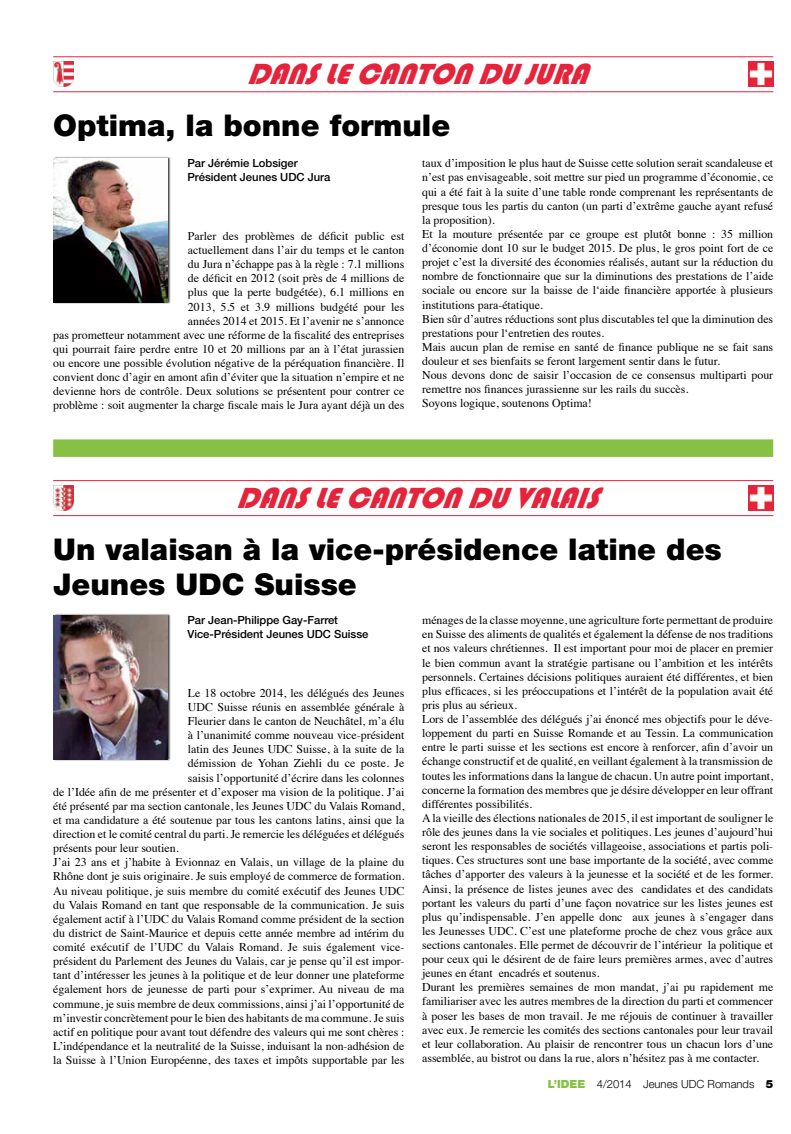
<style>
.page{position:relative;width:791px;height:1134px;background:#fff}
.page>*{position:absolute;margin:0;border:0;box-sizing:border-box;transform-origin:0 0}
.t1{font:900 30px/35px "Helvetica Neue";color:#000}
.t2{font:italic 30px "Bauhaus 93";color:#e5233a}
.t3{font:11.88px/14.1px "Times";color:#000}
.t4{font:500 11.25px/14.1px "Helvetica Neue";color:#000}
.t5{font:300 11.25px "Helvetica Neue";color:#000}
.s1{font-weight:900;color:#87c143}
.s2{font-weight:900}
</style>
<div class="page">
<hr style="left:53px;top:56px;width:719px;height:1px;background:#e5233a">
<hr style="left:53px;top:91px;width:719px;height:1px;background:#e5233a">
<img style="left:748px;top:62px;width:24px;height:25px">
<div style="left:53px;top:439px;width:719px;height:18px;background:#87c143"></div>
<div style="left:53px;top:157px;width:118px;height:147px;background:#000;opacity:.75"></div>
<img style="left:53px;top:158px;width:114px;height:144px">
<img style="left:53px;top:62px;width:21px;height:25px">
<hr style="left:53px;top:480px;width:719px;height:1px;background:#e5233a">
<hr style="left:53px;top:515px;width:719px;height:1px;background:#e5233a">
<img style="left:748px;top:486px;width:24px;height:24px">
<div style="left:53px;top:613px;width:118px;height:148px;background:#000;opacity:.75"></div>
<img style="left:53px;top:615px;width:114px;height:144px">
<img style="left:53px;top:486px;width:21px;height:25px">
<h1 class="t2" style="left:246px;top:57px;width:354px">DANSLECANTONDUJURA</h1>
<h1 class="t1" style="left:53px;top:108px;width:398px">Optima, la bonne formule</h1>
<p class="t4" style="left:187px;top:156px;width:144px">Par Jérémie Lobsiger<br>Président Jeunes UDC Jura</p>
<p class="t3" style="left:422px;top:155px;width:352px">taux d’imposition le plus haut de Suisse cette solution serait scandaleuse et n’est pas envisageable, soit mettre sur pied un programme d’économie, ce qui a été fait à la suite d’une table ronde comprenant les représentants de presque tous les partis du canton (un parti d’extrême gauche ayant refusé la proposition).<br>Et la mouture présentée par ce groupe est plutôt bonne : 35 million d’économie dont 10 sur le budget 2015. De plus, le gros point fort de ce projet c’est la diversité des économies réalisés, autant sur la réduction du nombre de fonctionnaire que sur la diminutions des prestations de l’aide sociale ou encore sur la baisse de l‘aide financière apportée à plusieurs institutions para-étatique.<br>Bien sûr d’autres réductions sont plus discutables tel que la diminution des prestations pour l‘entretien des routes.<br>Mais aucun plan de remise en santé de finance publique ne se fait sans douleur et ses bienfaits se feront largement sentir dans le futur.<br>Nous devons donc de saisir l’occasion de ce consensus multiparti pour remettre nos finances jurassienne sur les rails du succès.<br>Soyons logique, soutenons Optima!</p>
<p class="t3" style="left:53px;top:228px;width:352px;text-align:right">Parler des problèmes de déficit public est<br>actuellement dans l’air du temps et le canton<br>du Jura n’échappe pas à la règle : 7.1 millions<br>de déficit en 2012 (soit près de 4 millions de<br>plus que la perte budgétée), 6.1 millions en<br>2013, 5.5 et 3.9 millions budgété pour les<br>années 2014 et 2015. Et l’avenir ne s’annonce<br>pas prometteur notamment avec une réforme de la fiscalité des entreprises qui pourrait faire perdre entre 10 et 20 millions par an à l’état jurassien ou encore une possible évolution négative de la péréquation financière. Il convient donc d’agir en amont afin d’éviter que la situation n’empire et ne devienne hors de contrôle. Deux solutions se présentent pour contrer ce problème : soit augmenter la charge fiscale mais le Jura ayant déjà un des</p>
<h1 class="t2" style="left:236px;top:480px;width:375px">DANSLECANTONDUVALAIS</h1>
<h1 class="t1" style="left:53px;top:532px;width:669px">Un valaisan à la vice-présidence latine des<br>Jeunes UDC Suisse</h1>
<p class="t4" style="left:187px;top:613px;width:182px">Par Jean-Philippe Gay-Farret<br>Vice-Président Jeunes UDC Suisse</p>
<p class="t3" style="left:422px;top:612px;width:352px">ménages de la classe moyenne, une agriculture forte permettant de produire en Suisse des aliments de qualités et également la défense de nos traditions et nos valeurs chrétiennes. Il est important pour moi de placer en premier le bien commun avant la stratégie partisane ou l’ambition et les intérêts personnels. Certaines décisions politiques auraient été différentes, et bien plus efficaces, si les préoccupations et l’intérêt de la population avait été pris plus au sérieux.<br>Lors de l’assemblée des délégués j’ai énoncé mes objectifs pour le déve&shy;loppement du parti en Suisse Romande et au Tessin. La communication entre le parti suisse et les sections est encore à renforcer, afin d’avoir un échange constructif et de qualité, en veillant également à la transmission de toutes les informations dans la langue de chacun. Un autre point important, concerne la formation des membres que je désire développer en leur offrant différentes possibilités.<br>A la vieille des élections nationales de 2015, il est important de souligner le rôle des jeunes dans la vie sociales et politiques. Les jeunes d’aujourd’hui seront les responsables de sociétés villageoise, associations et partis poli&shy;tiques. Ces structures sont une base importante de la société, avec comme tâches d’apporter des valeurs à la jeunesse et la société et de les former.<br>Ainsi, la présence de listes jeunes avec des candidates et des candidats portant les valeurs du parti d’une façon novatrice sur les listes jeunes est plus qu’indispensable. J’en appelle donc aux jeunes à s’engager dans les Jeunesses UDC. C’est une plateforme proche de chez vous grâce aux sections cantonales. Elle permet de découvrir de l’intérieur la politique et pour ceux qui le désirent de de faire leurs premières armes, avec d’autres jeunes en étant encadrés et soutenus.<br>Durant les premières semaines de mon mandat, j’ai pu rapidement me familiariser avec les autres membres de la direction du parti et commencer à poser les bases de mon travail. Je me réjouis de continuer à travailler avec eux. Je remercie les comités des sections cantonales pour leur travail et leur collaboration. Au plaisir de rencontrer tous un chacun lors d’une assemblée, au bistrot ou dans la rue, alors n’hésitez pas à me contacter.</p>
<p class="t3" style="left:188px;top:685px;width:218px">Le 18 octobre 2014, les délégués des Jeunes</p>
<p class="t3" style="left:188px;top:699px;width:218px">UDC Suisse réunis en assemblée générale à</p>
<p class="t3" style="left:188px;top:713px;width:218px">Fleurier dans le canton de Neuchâtel, m’a élu</p>
<p class="t3" style="left:188px;top:727px;width:218px">à l’unanimité comme nouveau vice-président</p>
<p class="t3" style="left:188px;top:741px;width:218px">latin des Jeunes UDC Suisse, à la suite de la</p>
<p class="t3" style="left:188px;top:755px;width:218px">démission de Yohan Ziehli du ce poste. Je</p>
<p class="t3" style="left:188px;top:769px;width:218px">saisis l’opportunité d’écrire dans les colonnes</p>
<p class="t3" style="left:53px;top:784px;width:352px">de l’Idée afin de me présenter et d’exposer ma vision de la politique. J’ai</p>
<p class="t3" style="left:53px;top:798px;width:352px">été présenté par ma section cantonale, les Jeunes UDC du Valais Romand,</p>
<p class="t3" style="left:53px;top:812px;width:352px">et ma candidature a été soutenue par tous les cantons latins, ainsi que la</p>
<p class="t3" style="left:53px;top:826px;width:352px">direction et le comité central du parti. Je remercie les déléguées et délégués</p>
<p class="t3" style="left:53px;top:840px;width:127px">présents pour leur soutien.</p>
<p class="t3" style="left:53px;top:854px;width:352px">J’ai 23 ans et j’habite à Evionnaz en Valais, un village de la plaine du</p>
<p class="t3" style="left:53px;top:868px;width:352px">Rhône dont je suis originaire. Je suis employé de commerce de formation.</p>
<p class="t3" style="left:53px;top:882px;width:352px">Au niveau politique, je suis membre du comité exécutif des Jeunes UDC</p>
<p class="t3" style="left:53px;top:896px;width:352px">du Valais Romand en tant que responsable de la communication. Je suis</p>
<p class="t3" style="left:53px;top:911px;width:352px">également actif à l’UDC du Valais Romand comme président de la section</p>
<p class="t3" style="left:53px;top:925px;width:352px">du district de Saint-Maurice et depuis cette année membre ad intérim du</p>
<p class="t3" style="left:53px;top:939px;width:352px">comité exécutif de l’UDC du Valais Romand. Je suis également vice-</p>
<p class="t3" style="left:53px;top:953px;width:352px">président du Parlement des Jeunes du Valais, car je pense qu’il est impor-</p>
<p class="t3" style="left:53px;top:967px;width:352px">tant d’intéresser les jeunes à la politique et de leur donner une plateforme</p>
<p class="t3" style="left:53px;top:981px;width:352px">également hors de jeunesse de parti pour s’exprimer. Au niveau de ma</p>
<p class="t3" style="left:53px;top:995px;width:352px">commune, je suis membre de deux commissions, ainsi j’ai l’opportunité de</p>
<p class="t3" style="left:53px;top:1009px;width:352px">m’investir concrètement pour le bien des habitants de ma commune. Je suis</p>
<p class="t3" style="left:53px;top:1024px;width:352px">actif en politique pour avant tout défendre des valeurs qui me sont chères :</p>
<p class="t3" style="left:53px;top:1038px;width:352px">L’indépendance et la neutralité de la Suisse, induisant la non-adhésion de</p>
<p class="t3" style="left:53px;top:1052px;width:352px">la Suisse à l’Union Européenne, des taxes et impôts supportable par les</p>
<p class="t5" style="left:547px;top:1077px;width:227px"><span class="s1">L’IDEE</span> 4/2014 Jeunes UDC Romands <span class="s2">5</span></p>
</div>
